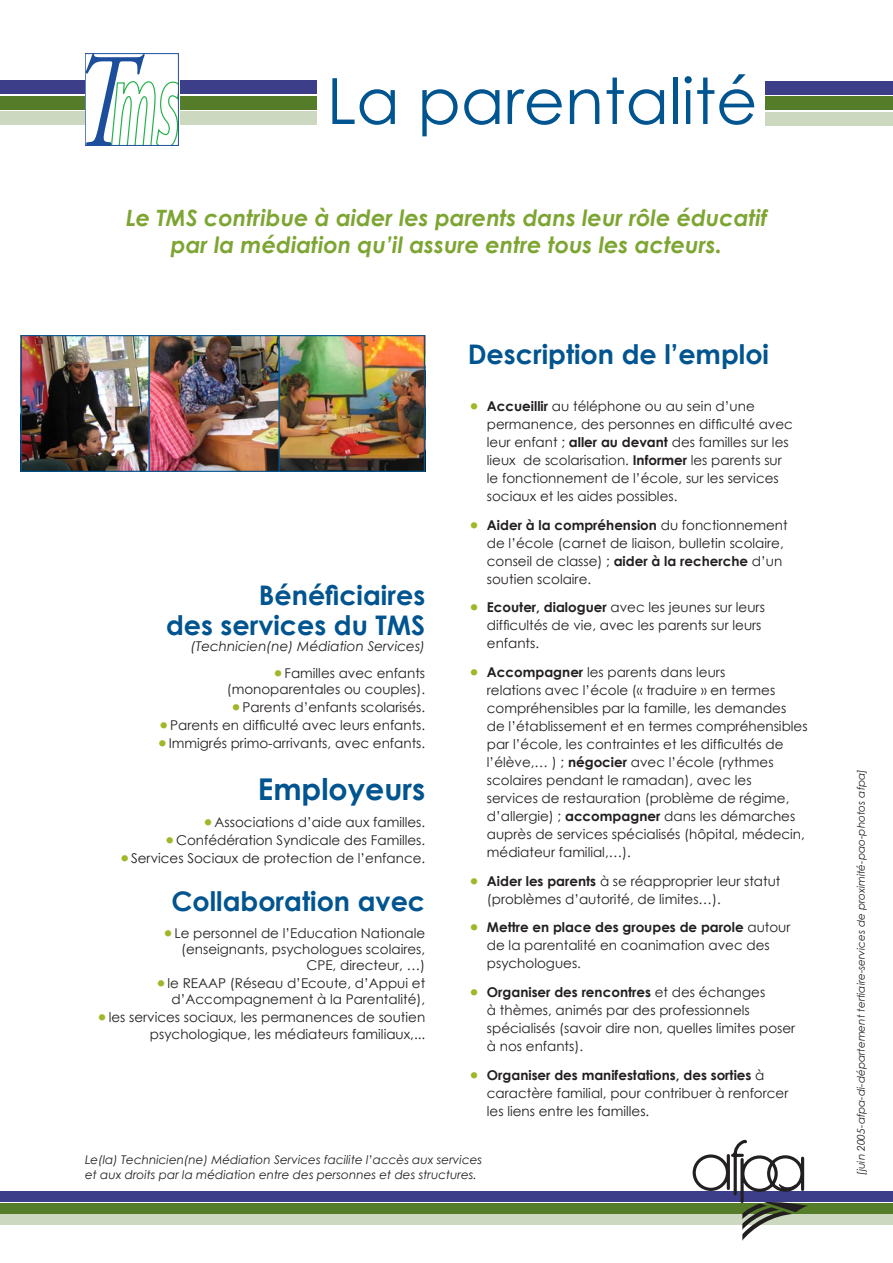
<style>
.page{position:relative;width:893px;height:1263px;background:#fff}
.page>*{position:absolute;margin:0;border:0;box-sizing:border-box;transform-origin:0 0}
.t1{font:63.75px "Century Gothic";color:#00548f}
.t2{font:700 30px "Century Gothic";color:#00548f}
.t3{font:700 27px/30px "Century Gothic";color:#00548f;text-align:right}
.t4{font:italic 700 22.5px/27px "Century Gothic";color:#7da532;text-align:center}
.t5{font:13.5px/18px "Century Gothic";color:#231f20}
.t6{font:italic 13.5px "Century Gothic";color:#231f20}
.t7{font:italic 12px/15px "Century Gothic";color:#231f20}
.t8{font:italic 10.5px "Century Gothic";color:#231f20}
.s1{font-size:21px;color:#a3b629}
.s2{font-weight:700}
</style>
<div class="page">
<div style="left:0;top:81px;width:316px;height:13px;background:#3c3e89"></div>
<div style="left:0;top:96px;width:316px;height:13px;background:#557d29"></div>
<div style="left:0;top:111px;width:316px;height:13px;background:#ccd8bf"></div>
<div style="left:0;top:1191px;width:893px;height:10px;background:#3c3e89"></div>
<div style="left:0;top:1203px;width:893px;height:10px;background:#557d29"></div>
<div style="left:0;top:1215px;width:893px;height:10px;background:#ccd8bf"></div>
<svg style="left:693px;top:1140px;width:115px;height:101px"></svg>
<div style="left:765px;top:81px;width:128px;height:14px;background:#3c3e89"></div>
<div style="left:765px;top:97px;width:128px;height:13px;background:#557d29"></div>
<div style="left:765px;top:112px;width:128px;height:13px;background:#ccd8bf"></div>
<div style="left:85px;top:52px;width:94px;height:95px;background:#25559f"></div>
<svg style="left:87px;top:55px;width:89px;height:88px;background:#d2e3e5"></svg>
<div style="left:85px;top:53px;width:93px;height:92px;border:1px solid #1d4e9c"></div>
<img style="left:23px;top:337px;width:255px;height:133px">
<img style="left:280px;top:337px;width:143px;height:133px">
<div style="left:21px;top:335px;width:404px;height:137px;border:1px solid #00548f"></div>
<hr style="left:278px;top:335px;width:2px;height:137px;background:#00548f">
<hr style="left:149px;top:335px;width:1px;height:137px;background:#00548f">
<h1 class="t1" style="left:327px;top:56px;width:432px">La parentalité</h1>
<h3 class="t4" style="left:126px;top:203px;width:643px">Le TMS contribue à aider les parents dans leur rôle éducatif par la médiation qu’il assure entre tous les acteurs.</h3>
<h3 class="t3" style="left:166px;top:579px;width:261px">Bénéficiaires<br>des services du TMS</h3>
<p class="t6" style="left:191px;top:637px;width:236px">(Technicien(ne) Médiation Services)</p>
<p class="t5" style="left:227px;top:664px;width:200px;line-height:16.2px;text-align:right"><span class="s1">•</span>Familles avec enfants (monoparentales ou couples).</p>
<p class="t5" style="left:230px;top:698px;width:197px"><span class="s1">•</span>Parents d’enfants scolarisés.</p>
<p class="t5" style="left:157px;top:716px;width:269px"><span class="s1">•</span>Parents en difficulté avec leurs enfants.</p>
<p class="t5" style="left:156px;top:734px;width:271px"><span class="s1">•</span>Immigrés primo-arrivants, avec enfants.</p>
<h2 class="t2" style="left:258px;top:766px;width:169px">Employeurs</h2>
<p class="t5" style="left:202px;top:812px;width:225px"><span class="s1">•</span>Associations d’aide aux familles.</p>
<p class="t5" style="left:163px;top:830px;width:263px"><span class="s1">•</span>Confédération Syndicale des Familles.</p>
<p class="t5" style="left:118px;top:848px;width:308px"><span class="s1">•</span>Services Sociaux de protection de l’enfance.</p>
<h3 class="t3" style="left:171px;top:885px;width:255px">Collaboration avec</h3>
<p class="t5" style="left:162px;top:924px;width:265px;line-height:16.2px;text-align:right"><span class="s1">•</span>Le personnel de l’Education Nationale (enseignants, psychologues scolaires,<br>CPE, directeur, …)</p>
<p class="t5" style="left:155px;top:975px;width:272px;line-height:16.2px;text-align:right"><span class="s1">•</span>le REAAP (Réseau d’Ecoute, d’Appui et d’Accompagnement à la Parentalité),</p>
<p class="t5" style="left:96px;top:1009px;width:331px;line-height:16.2px;text-align:right"><span class="s1">•</span>les services sociaux, les permanences de soutien psychologique, les médiateurs familiaux,...</p>
<h3 class="t3" style="left:468px;top:338px;width:303px">Description de l’emploi</h3>
<p class="t5" style="left:487px;top:397px;width:307px;text-indent:-19px"><span class="s1">•</span> <span class="s2">Accueillir</span> au téléphone ou au sein d’une permanence, des personnes en difficulté avec leur enfant ; <span class="s2">aller au devant</span> des familles sur les lieux de scolarisation. <span class="s2">Informer</span> les parents sur le fonctionnement de l’école, sur les services sociaux et les aides possibles.</p>
<p class="t5" style="left:487px;top:516px;width:302px;text-indent:-19px"><span class="s1">•</span> <span class="s2">Aider à la compréhension</span> du fonctionnement de l’école (carnet de liaison, bulletin scolaire, conseil de classe) ; <span class="s2">aider à la recherche</span> d’un soutien scolaire.</p>
<p class="t5" style="left:487px;top:598px;width:280px;text-indent:-19px"><span class="s1">•</span> <span class="s2">Ecouter, dialoguer</span> avec les jeunes sur leurs difficultés de vie, avec les parents sur leurs enfants.</p>
<p class="t5" style="left:487px;top:663px;width:322px;text-indent:-19px"><span class="s1">•</span> <span class="s2">Accompagner</span> les parents dans leurs<br>relations avec l’école (« traduire » en termes compréhensibles par la famille, les demandes de l’établissement et en termes compréhensibles par l’école, les contraintes et les difficultés de l’élève,… ) ; <span class="s2">négocier</span> avec l’école (rythmes scolaires pendant le ramadan), avec les<br>services de restauration (problème de régime, d’allergie) ; <span class="s2">accompagner</span> dans les démarches auprès de services spécialisés (hôpital, médecin, médiateur familial,…).</p>
<p class="t5" style="left:487px;top:872px;width:295px;text-indent:-19px"><span class="s1">•</span> <span class="s2">Aider les parents</span> à se réapproprier leur statut (problèmes d’autorité, de limites…).</p>
<p class="t5" style="left:487px;top:918px;width:305px;text-indent:-19px"><span class="s1">•</span> <span class="s2">Mettre en place des groupes de parole</span> autour de la parentalité en coanimation avec des psychologues.</p>
<p class="t5" style="left:487px;top:983px;width:310px;text-indent:-19px"><span class="s1">•</span> <span class="s2">Organiser des rencontres</span> et des échanges<br>à thèmes, animés par des professionnels spécialisés (savoir dire non, quelles limites poser à nos enfants).</p>
<p class="t5" style="left:487px;top:1065px;width:303px;text-indent:-19px"><span class="s1">•</span> <span class="s2">Organiser des manifestations, des sorties</span> à caractère familial, pour contribuer à renforcer les liens entre les familles.</p>
<p class="t7" style="left:85px;top:1152px;width:399px">Le(la) Technicien(ne) Médiation Services facilite l’accès aux services et aux droits par la médiation entre des personnes et des structures.</p>
<p class="t8" style="left:853px;top:1175px;width:408px;rotate:-90deg">[juin 2005-afpa-di-département tertiaire-services de proximité-pao-photos afpa]</p>
</div>
